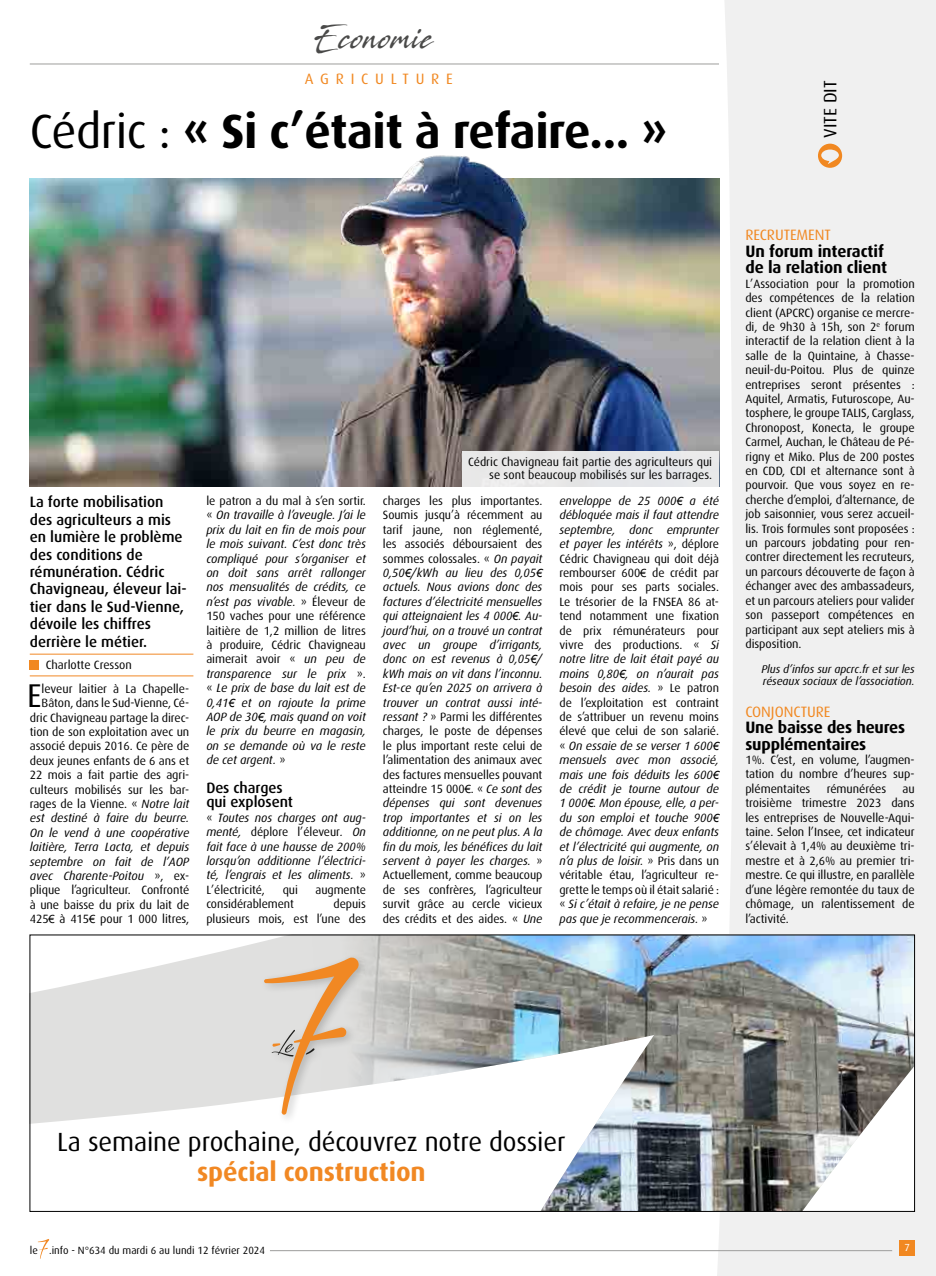
<style>
.page{position:relative;width:936px;height:1276px;background:#fff}
.page>*{position:absolute;margin:0;border:0;box-sizing:border-box;transform-origin:0 0}
.t1{font:700 48px "Dax";letter-spacing:-.01em;color:#000}
.t2{font:33px "Dax";color:#000}
.t3{font:30px "Stingray";letter-spacing:.04em;color:#4a4a49;scale:.74 1}
.t4{font:26.25px "Dax";letter-spacing:-.005em;color:#000}
.t5{font:700 26.25px "Dax";letter-spacing:-.005em;color:#f18823}
.t6{font:18px "Dax";color:#000}
.t7{font:700 16.5px/16.5px "Dax";letter-spacing:-.01em;color:#000}
.t8{font:500 15px/17.4px "Dax";color:#000}
.t9{font:15px "Dax";color:#f18821}
.t10{font:15px "Dax";letter-spacing:.45em;color:#f18821}
.t11{font:italic 12px/14.4px "Dax";letter-spacing:-.005em;color:#000;text-align:justify}
.t12{font:12px/14.4px "Dax";letter-spacing:-.005em;color:#000;text-align:justify}
.t13{font:italic 11.25px/11.2px "Dax";letter-spacing:-.005em;color:#000}
.t14{font:10.5px "Dax";color:#000}
.t15{font:10.2px "Dax";color:#fff}
.s1{font-weight:400}
.s2{font-style:italic}
.s3{font-family:"Arial";font-size:11.25px}
.s4{font-style:normal}
.s5{font-family:"Arial";font-style:normal;font-size:11.25px}
</style>
<div class="page">
<svg style="left:715px;top:0;width:220px;height:1276px;fill:#f0f0f0"></svg>
<div style="left:899px;top:1240px;width:15px;height:15px;background:#f18821"></div>
<hr style="left:270px;top:1250px;width:622px;height:1px;background:#9d9d9c">
<svg style="left:38px;top:1239px;width:11px;height:19px"></svg>
<svg style="left:817px;top:144px;width:25px;height:24px"></svg>
<hr style="left:30px;top:654px;width:163px;height:1px;background:#f18825">
<div style="left:30px;top:660px;width:9px;height:9px;background:#f18821"></div>
<hr style="left:30px;top:675px;width:163px;height:1px;background:#f18825">
<img style="left:30px;top:179px;width:689px;height:308px">
<div style="left:462px;top:451px;width:257px;height:36px;background:#e7e7e9"></div>
<hr style="left:30px;top:64px;width:689px;height:1px;background:#9d9d9c">
<svg style="left:32px;top:937px;width:279px;height:187px;fill:#e0e0df"></svg>
<img style="left:311px;top:937px;width:601px;height:272px">
<div style="left:259px;top:953px;width:110px;height:172px;background:#000;opacity:.2"></div>
<svg style="left:264px;top:956px;width:95px;height:159px;background:#e1d0bf"></svg>
<img style="left:339px;top:155px;width:220px;height:98px">
<h3 class="t3" style="left:315px;top:18px;width:160px">Economie</h3>
<p class="t10" style="left:305px;top:71px;width:149px">AGRICULTURE</p>
<h1 class="t1" style="left:30px;top:104px;width:639px"><span class="s1">Cédric :</span> « Si c’était à refaire... »</h1>
<h3 class="t6" style="left:820px;top:138px;width:59px;rotate:-90deg">VITE DIT</h3>
<p class="t8" style="left:30px;top:493px;width:158px">La forte mobilisation des agriculteurs a mis en lumière le problème des conditions de rémunération. Cédric<br>Chavigneau, éleveur lai&shy;tier dans le Sud-Vienne, dévoile les chiffres derrière le métier.</p>
<p class="t12" style="left:46px;top:657px;width:88px">Charlotte Cresson</p>
<h2 class="t2" style="left:27px;top:677px;width:16px">E</h2>
<p class="t12" style="left:30px;top:681px;width:161px;text-align:right">leveur laitier à La Chapelle-<br>Bâton, dans le Sud-Vienne, Cé&shy;dric Chavigneau partage la direc&shy;tion de son exploitation avec un associé depuis 2016. Ce père de deux jeunes enfants de 6 ans et<br>22 mois a fait partie des agri&shy;culteurs mobilisés sur les bar&shy;rages de la Vienne. « <span class="s2">Notre lait est destiné à faire du beurre.<br>On le vend à une coopérative laitière, Terra Lacta, et depuis septembre on fait de l’AOP avec Charente-Poitou</span> », ex&shy;plique l’agriculteur. Confronté à une baisse du prix du lait de<br>425<span class="s3">€</span> à 415<span class="s3">€</span> pour 1 000 litres,</p>
<p class="t11" style="left:206px;top:494px;width:161px"><span class="s4">le patron a du mal à s’en sortir. «</span> On travaille à l’aveugle. J’ai le prix du lait en fin de mois pour le mois suivant. C’est donc très compliqué pour s’organiser et on doit sans arrêt rallonger nos mensualités de crédits, ce n’est pas vivable. <span class="s4">» Éleveur de 150 vaches pour une référence laitière de 1,2 million de litres à produire, Cédric Chavigneau aimerait avoir «</span> un peu de transparence sur le prix <span class="s4">». «</span> Le prix de base du lait est de 0,41<span class="s3">€</span> et on rajoute la prime AOP de 30<span class="s3">€</span>, mais quand on voit le prix du beurre en magasin, on se demande où va le reste de cet argent. <span class="s4">»</span></p>
<p class="t8" style="left:206px;top:780px;width:88px;line-height:14.4px">Des charges qui explosent</p>
<p class="t11" style="left:206px;top:810px;width:161px"><span class="s4">«</span> Toutes nos charges ont aug&shy;menté, <span class="s4">déplore l’éleveur</span>. On fait face à une hausse de 200% lorsqu’on additionne l’électrici&shy;té, l’engrais et les aliments. <span class="s4">» L’électricité,</span></p>
<p class="t12" style="left:283px;top:882px;width:17px">qui</p>
<p class="t12" style="left:315px;top:882px;width:52px">augmente</p>
<p class="t12" style="left:206px;top:897px;width:89px">considérablement</p>
<p class="t12" style="left:206px;top:897px;width:161px;text-align:right">depuis<br>plusieurs mois, est l’une des</p>
<p class="t12" style="left:468px;top:455px;width:245px;line-height:13.5px;text-align:right">Cédric Chavigneau fait partie des agriculteurs qui se sont beaucoup mobilisés sur les barrages.</p>
<p class="t11" style="left:383px;top:494px;width:161px"><span class="s4">charges les plus importantes.<br>Soumis jusqu’à récemment au tarif jaune, non réglementé, les associés déboursaient des sommes colossales. «</span> On payait 0,50<span class="s3">€</span>/kWh au lieu des 0,05<span class="s3">€ </span>actuels. Nous avions donc des factures d’électricité mensuelles qui atteignaient les 4 000<span class="s3">€</span>. Au&shy;jourd’hui, on a trouvé un contrat avec un groupe d’irrigants, donc on est revenus à 0,05<span class="s3">€</span>/ kWh mais on vit dans l’inconnu.<br>Est-ce qu’en 2025 on arrivera à trouver un contrat aussi inté&shy;ressant ? <span class="s4">» Parmi les différentes charges, le poste de dépenses le plus important reste celui de l’alimentation des animaux avec des factures mensuelles pouvant atteindre 15 000</span><span class="s5">€</span><span class="s4">. «</span> Ce sont des dépenses qui sont devenues trop importantes et si on les additionne, on ne peut plus. A la fin du mois, les bénéfices du lait servent à payer les charges. <span class="s4">» Actuellement, comme beaucoup de ses confrères, l’agriculteur survit grâce au cercle vicieux des crédits et des aides. «</span> Une</p>
<p class="t11" style="left:559px;top:494px;width:161px">enveloppe de 25 000<span class="s3">€</span> a été débloquée mais il faut attendre septembre, donc emprunter et payer les intérêts <span class="s4">», déplore Cédric Chavigneau qui doit déjà rembourser 600</span><span class="s5">€</span> <span class="s4">de crédit par mois pour ses parts sociales.<br>Le trésorier de la FNSEA 86 at&shy;tend notamment une fixation de prix rémunérateurs pour vivre des productions. «</span> Si notre litre de lait était payé au moins 0,80<span class="s3">€</span>, on n’aurait pas besoin des aides. <span class="s4">» Le patron de l’exploitation est contraint de s’attribuer un revenu moins élevé que celui de son salarié. «</span> On essaie de se verser 1 600<span class="s3">€ </span>mensuels avec mon associé, mais une fois déduits les 600<span class="s3">€ </span>de crédit je tourne autour de 1 000<span class="s3">€</span>. Mon épouse, elle, a per&shy;du son emploi et touche 900<span class="s3">€ </span>de chômage. Avec deux enfants et l’électricité qui augmente, on n’a plus de loisir. <span class="s4">» Pris dans un véritable étau, l’agriculteur re&shy;grette le temps où il était salarié : «</span> Si c’était à refaire, je ne pense pas que je recommencerais. <span class="s4">»</span></p>
<p class="t9" style="left:745px;top:227px;width:87px">RECRUTEMENT</p>
<h3 class="t7" style="left:745px;top:243px;width:143px">Un forum interactif de la relation client</h3>
<p class="t12" style="left:745px;top:276px;width:171px">L’Association pour la promotion des compétences de la relation client (APCRC) organise ce mercre&shy;di, de 9h30 à 15h, son 2<sup>e</sup> forum interactif de la relation client à la salle de la Quintaine, à Chasse&shy;neuil-du-Poitou. Plus de quinze entreprises seront présentes :<br>Aquitel, Armatis, Futuroscope, Au&shy;tosphere, le groupe TALIS, Carglass, Chronopost, Konecta, le groupe Carmel, Auchan, le Château de Pé&shy;rigny et Miko. Plus de 200 postes en CDD, CDI et alternance sont à pourvoir. Que vous soyez en re&shy;cherche d’emploi, d’alternance, de job saisonnier, vous serez accueil&shy;lis. Trois formules sont proposées : un parcours jobdating pour ren&shy;contrer directement les recruteurs, un parcours découverte de façon à échanger avec des ambassadeurs, et un parcours ateliers pour valider son passeport compétences en participant aux sept ateliers mis à disposition.</p>
<p class="t13" style="left:761px;top:664px;width:155px">Plus d’infos sur apcrc.fr et sur les réseaux sociaux de l’association.</p>
<p class="t9" style="left:745px;top:703px;width:87px">CONJONCTURE</p>
<h3 class="t7" style="left:745px;top:719px;width:161px">Une baisse des heures supplémentaires</h3>
<p class="t12" style="left:745px;top:753px;width:171px">1%. C’est, en volume, l’augmen&shy;tation du nombre d’heures sup&shy;plémentaites</p>
<p class="t12" style="left:826px;top:781px;width:61px">rémunérées</p>
<p class="t12" style="left:745px;top:781px;width:171px;text-indent:157px">au troisième trimestre 2023 dans les entreprises de Nouvelle-Aqui&shy;taine. Selon l’Insee, cet indicateur s’élevait à 1,4% au deuxième tri&shy;mestre et à 2,6% au premier tri&shy;mestre. Ce qui illustre, en parallèle d’une légère remontée du taux de chômage, un ralentissement de l’activité.</p>
<h3 class="t4" style="left:57px;top:1127px;width:509px">La semaine prochaine, découvrez notre dossier</h3>
<h3 class="t5" style="left:197px;top:1156px;width:230px">spécial construction</h3>
<p class="t14" style="left:30px;top:1244px;width:237px">le .info - N°634 du mardi 6 au lundi 12 février 2024</p>
<p class="t15" style="left:904px;top:1242px;width:7px">97</p>
</div>
